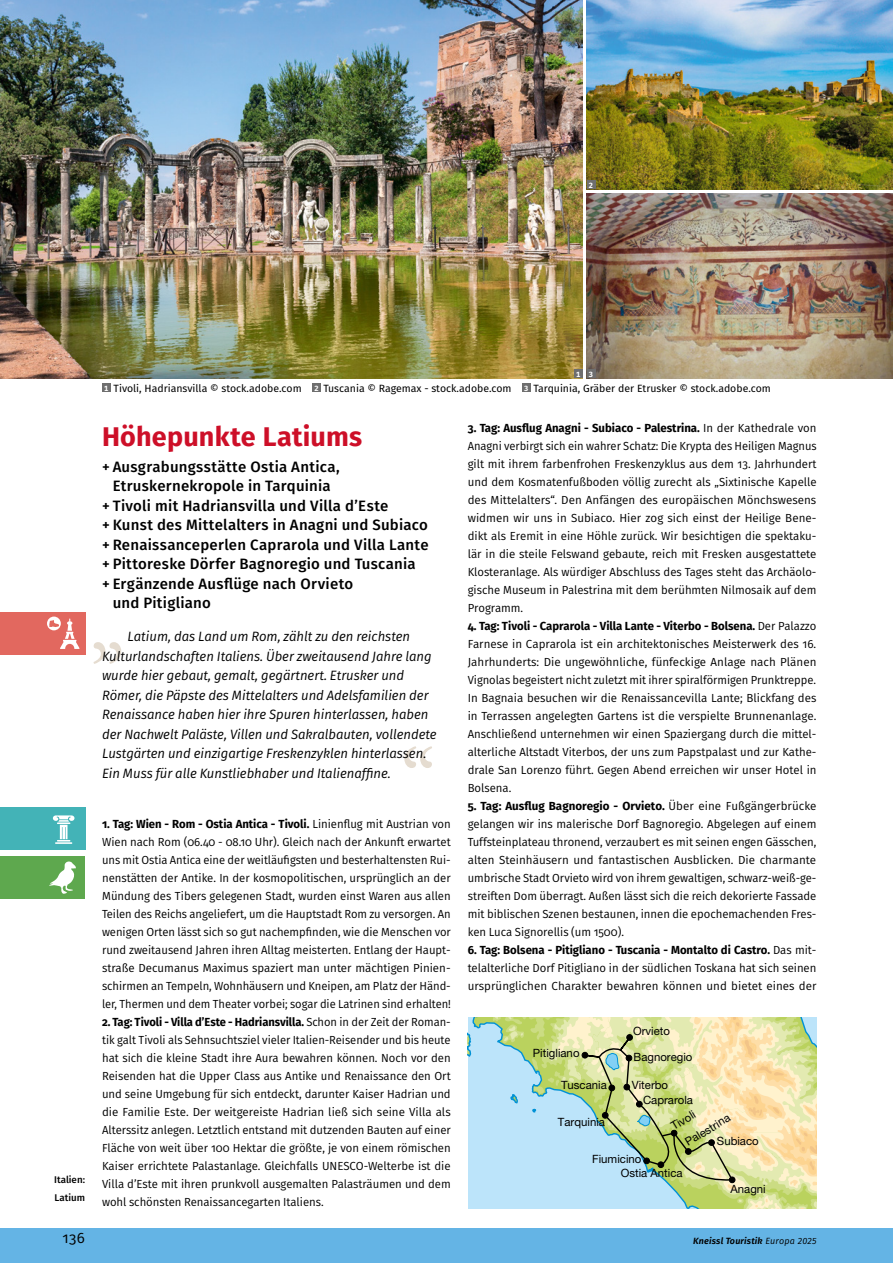
<style>
.page{position:relative;width:893px;height:1263px;background:#fff}
.page>*{position:absolute;margin:0;border:0;box-sizing:border-box;transform-origin:0 0}
._01a_Überschrift_1_Reise{font:700 27px "Fira Sans";letter-spacing:.005em;color:#cd0f28}
.t1{font:500 15px/19.5px "Fira Sans";letter-spacing:.015em;color:#000;text-align:center}
.Pagina_rb{font:15px "Fira Sans";color:#000}
._01d_Einleitungstext_6mm{font:italic 13.5px/19.5px "Fira Sans";color:#000}
._02_Reiseverlauf{font:11.7px/18px "Fira Sans";color:#000;text-align:justify}
._02_Reiseverlauf-2{font:11.7px/18px "Fira Sans";color:#000;text-align:justify;scale:.95 1}
.t2{font:11.4px/14.1px "Helvetica Neue LT Std";color:#000}
._04_Bildlegende__Bildquelle{font:10.5px "Fira Sans";color:#000}
.Rubrik_b{font:500 9.75px "Fira Sans";color:#000}
.Fusszeile_bold_italic_rb{font:italic 600 9px "Fira Sans";letter-spacing:.02em;color:#000}
.t3{font:700 7.5px "Fira Sans";color:#fff}
.s1{font-weight:700}
.s2{font-weight:400}
</style>
<div class="page">
<svg style="left:93px;top:642px;width:28px;height:22px"></svg>
<svg style="left:404px;top:746px;width:28px;height:22px"></svg>
<img style="left:587px;top:193px;width:306px;height:185px">
<img style="left:587px;top:0;width:306px;height:189px">
<div style="left:102px;top:384px;width:9px;height:8px;background:#6e6e6e"></div>
<div style="left:312px;top:384px;width:9px;height:8px;background:#6e6e6e"></div>
<div style="left:522px;top:384px;width:9px;height:8px;background:#6e6e6e"></div>
<img style="left:0;top:0;width:583px;height:378px">
<div style="left:574px;top:369px;width:9px;height:9px;background:#6e6e6e"></div>
<div style="left:587px;top:369px;width:8px;height:9px;background:#6e6e6e"></div>
<div style="left:587px;top:180px;width:8px;height:9px;background:#6e6e6e"></div>
<div style="left:0;top:1229px;width:893px;height:34px;background:#64b4e5"></div>
<div style="left:0;top:612px;width:85px;height:43px;background:#e2685f"></div>
<svg style="left:47px;top:616px;width:32px;height:33px"></svg>
<div style="left:0;top:808px;width:85px;height:42px;background:#43b3b7"></div>
<svg style="left:53px;top:815px;width:22px;height:29px"></svg>
<div style="left:0;top:856px;width:85px;height:43px;background:#5ea84e"></div>
<svg style="left:49px;top:861px;width:27px;height:33px"></svg>
<div style="left:468px;top:1017px;width:23px;height:191px;background:#bce4fa"></div>
<svg style="left:491px;top:1017px;width:325px;height:191px"></svg>
<p class="t3" style="left:589px;top:179px;width:6px">2</p>
<p class="t3" style="left:576px;top:368px;width:6px">1</p>
<p class="t3" style="left:589px;top:368px;width:5px">3</p>
<p class="Rubrik_b" style="left:54px;top:1172px;width:32px">Italien:</p>
<p class="Rubrik_b" style="left:54px;top:1190px;width:32px">Latium</p>
<p class="t3" style="left:104px;top:382px;width:6px">1</p>
<p class="_04_Bildlegende__Bildquelle" style="left:113px;top:380px;width:190px">Tivoli, Hadriansvilla © stock.adobe.com</p>
<p class="t3" style="left:314px;top:382px;width:6px">2</p>
<p class="_04_Bildlegende__Bildquelle" style="left:323px;top:380px;width:190px">Tuscania © Ragemax - stock.adobe.com</p>
<p class="t3" style="left:524px;top:382px;width:5px">3</p>
<p class="_04_Bildlegende__Bildquelle" style="left:533px;top:380px;width:239px">Tarquinia, Gräber der Etrusker © stock.adobe.com</p>
<p class="_01a_Überschrift_1_Reise" style="left:102px;top:414px;width:262px">Höhepunkte Latiums</p>
<p class="t1" style="left:102px;top:456px;width:239px">+ Ausgrabungsstätte Ostia Antica,<br>Etruskernekropole in Tarquinia</p>
<p class="t1" style="left:102px;top:495px;width:288px">+ Tivoli mit Hadriansvilla und Villa d’Este</p>
<p class="t1" style="left:102px;top:514px;width:327px">+ Kunst des Mittelalters in Anagni und Subiaco</p>
<p class="t1" style="left:102px;top:534px;width:328px">+ Renaissanceperlen Caprarola und Villa Lante</p>
<p class="t1" style="left:102px;top:553px;width:315px">+ Pittoreske Dörfer Bagnoregio und Tuscania</p>
<p class="t1" style="left:113px;top:573px;width:242px;text-align:left;text-indent:-11px">+ Ergänzende Ausflüge nach Orvieto und Pitigliano</p>
<p class="_01d_Einleitungstext_6mm" style="left:102px;top:626px;width:336px;text-indent:26px">Latium, das Land um Rom, zählt zu den reichsten Kulturlandschaften Italiens. Über zweitausend Jahre lang wurde hier gebaut, gemalt, gegärtnert. Etrusker und Römer, die Päpste des Mittelalters und Adelsfamilien der Renaissance haben hier ihre Spuren hinterlassen, haben der Nachwelt Paläste, Villen und Sakralbauten, vollendete Lustgärten und einzigartige Freskenzyklen hinterlassen.<br>Ein Muss für alle Kunstliebhaber und Italienaffine.</p>
<p class="_02_Reiseverlauf" style="left:102px;top:815px;width:350px"><span class="s1">1. Tag: Wien - Rom - Ostia Antica - Tivoli.</span> Linienflug mit Austrian von Wien nach Rom (06.40 - 08.10 Uhr). Gleich nach der Ankunft erwartet uns mit Ostia Antica eine der weitläufigsten und besterhaltensten Rui&shy;nenstätten der Antike. In der kosmopolitischen, ursprünglich an der Mündung des Tibers gelegenen Stadt, wurden einst Waren aus allen Teilen des Reichs angeliefert, um die Hauptstadt Rom zu versorgen. An wenigen Orten lässt sich so gut nachempfinden, wie die Menschen vor rund zweitausend Jahren ihren Alltag meisterten. Entlang der Haupt&shy;straße Decumanus Maximus spaziert man unter mächtigen Pinien&shy;schirmen an Tempeln, Wohnhäusern und Kneipen, am Platz der Händ&shy;ler, Thermen und dem Theater vorbei; sogar die Latrinen sind erhalten!</p>
<p class="_02_Reiseverlauf-2" style="left:102px;top:1013px;width:369px"><span class="s1">2. Tag: Tivoli - Villa d’Este - Hadriansvilla.</span> Schon in der Zeit der Roman&shy;tik galt Tivoli als Sehnsuchtsziel vieler Italien-Reisender und bis heute hat sich die kleine Stadt ihre Aura bewahren können. Noch vor den Reisenden hat die Upper Class aus Antike und Renaissance den Ort und seine Umgebung für sich entdeckt, darunter Kaiser Hadrian und die Familie Este. Der weitgereiste Hadrian ließ sich seine Villa als Alterssitz anlegen. Letztlich entstand mit dutzenden Bauten auf einer Fläche von weit über 100 Hektar die größte, je von einem römischen Kaiser errichtete Palastanlage. Gleichfalls UNESCO-Welterbe ist die Villa d’Este mit ihren prunkvoll ausgemalten Palasträumen und dem wohl schönsten Renaissancegarten Italiens.</p>
<p class="_02_Reiseverlauf" style="left:468px;top:419px;width:350px"><span class="s1">3. Tag: Ausflug Anagni - Subiaco - Palestrina.</span> In der Kathedrale von Anagni verbirgt sich ein wahrer Schatz: Die Krypta des Heiligen Magnus gilt mit ihrem farbenfrohen Freskenzyklus aus dem 13. Jahrhundert und dem Kosmatenfußboden völlig zurecht als „Sixtinische Kapelle des Mittelalters“. Den Anfängen des europäischen Mönchswesens widmen wir uns in Subiaco. Hier zog sich einst der Heilige Bene&shy;dikt als Eremit in eine Höhle zurück. Wir besichtigen die spektaku&shy;lär in die steile Felswand gebaute, reich mit Fresken ausgestattete Klosteranlage. Als würdiger Abschluss des Tages steht das Archäolo&shy;gische Museum in Palestrina mit dem berühmten Nilmosaik auf dem Programm.</p>
<p class="_02_Reiseverlauf" style="left:468px;top:617px;width:350px"><span class="s1">4. Tag: Tivoli - Caprarola - Villa Lante - Viterbo - Bolsena.</span> Der Palazzo Farnese in Caprarola ist ein architektonisches Meisterwerk des 16.<br>Jahrhunderts: Die ungewöhnliche, fünfeckige Anlage nach Plänen Vignolas begeistert nicht zuletzt mit ihrer spiralförmigen Prunktreppe.<br>In Bagnaia besuchen wir die Renaissancevilla Lante; Blickfang des in Terrassen angelegten Gartens ist die verspielte Brunnenanlage.<br>Anschließend unternehmen wir einen Spaziergang durch die mittel&shy;alterliche Altstadt Viterbos, der uns zum Papstpalast und zur Kathe&shy;drale San Lorenzo führt. Gegen Abend erreichen wir unser Hotel in Bolsena.</p>
<p class="_02_Reiseverlauf" style="left:468px;top:797px;width:350px"><span class="s1">5. Tag: Ausflug Bagnoregio - Orvieto.</span> Über eine Fußgängerbrücke gelangen wir ins malerische Dorf Bagnoregio. Abgelegen auf einem Tuffsteinplateau thronend, verzaubert es mit seinen engen Gässchen, alten Steinhäusern und fantastischen Ausblicken. Die charmante umbrische Stadt Orvieto wird von ihrem gewaltigen, schwarz-weiß-ge&shy;streiften Dom überragt. Außen lässt sich die reich dekorierte Fassade mit biblischen Szenen bestaunen, innen die epochemachenden Fres&shy;ken Luca Signorellis (um 1500).</p>
<p class="_02_Reiseverlauf" style="left:468px;top:941px;width:350px"><span class="s1">6. Tag: Bolsena - Pitigliano - Tuscania - Montalto di Castro.</span> Das mit&shy;telalterliche Dorf Pitigliano in der südlichen Toskana hat sich seinen ursprünglichen Charakter bewahren können und bietet eines der</p>
<p class="t2" style="left:633px;top:1023px;width:38px">Orvieto</p>
<p class="t2" style="left:533px;top:1046px;width:48px">Pitigliano</p>
<p class="t2" style="left:633px;top:1050px;width:60px">Bagnoregio</p>
<p class="t2" style="left:561px;top:1078px;width:47px">Tuscania</p>
<p class="t2" style="left:558px;top:1114px;width:49px">Tarquinia</p>
<p class="t2" style="left:632px;top:1078px;width:38px">Viterbo</p>
<p class="t2" style="left:643px;top:1092px;width:52px">Caprarola</p>
<p class="t2" style="left:670px;top:1116px;width:52px;line-height:20.7px;text-indent:-4px;rotate:-31deg">Tivoli<br>Palestrina</p>
<p class="t2" style="left:717px;top:1133px;width:43px">Subiaco</p>
<p class="t2" style="left:621px;top:1151px;width:63px;text-indent:-28px">Fiumicino<br>Ostia Antica</p>
<p class="t2" style="left:731px;top:1182px;width:37px">Anagni</p>
<p class="Pagina_rb" style="left:62px;top:1227px;width:24px">136</p>
<p class="Fusszeile_bold_italic_rb" style="left:693px;top:1233px;width:125px">Kneissl Touristik <span class="s2">Europa 2025</span></p>
</div>
